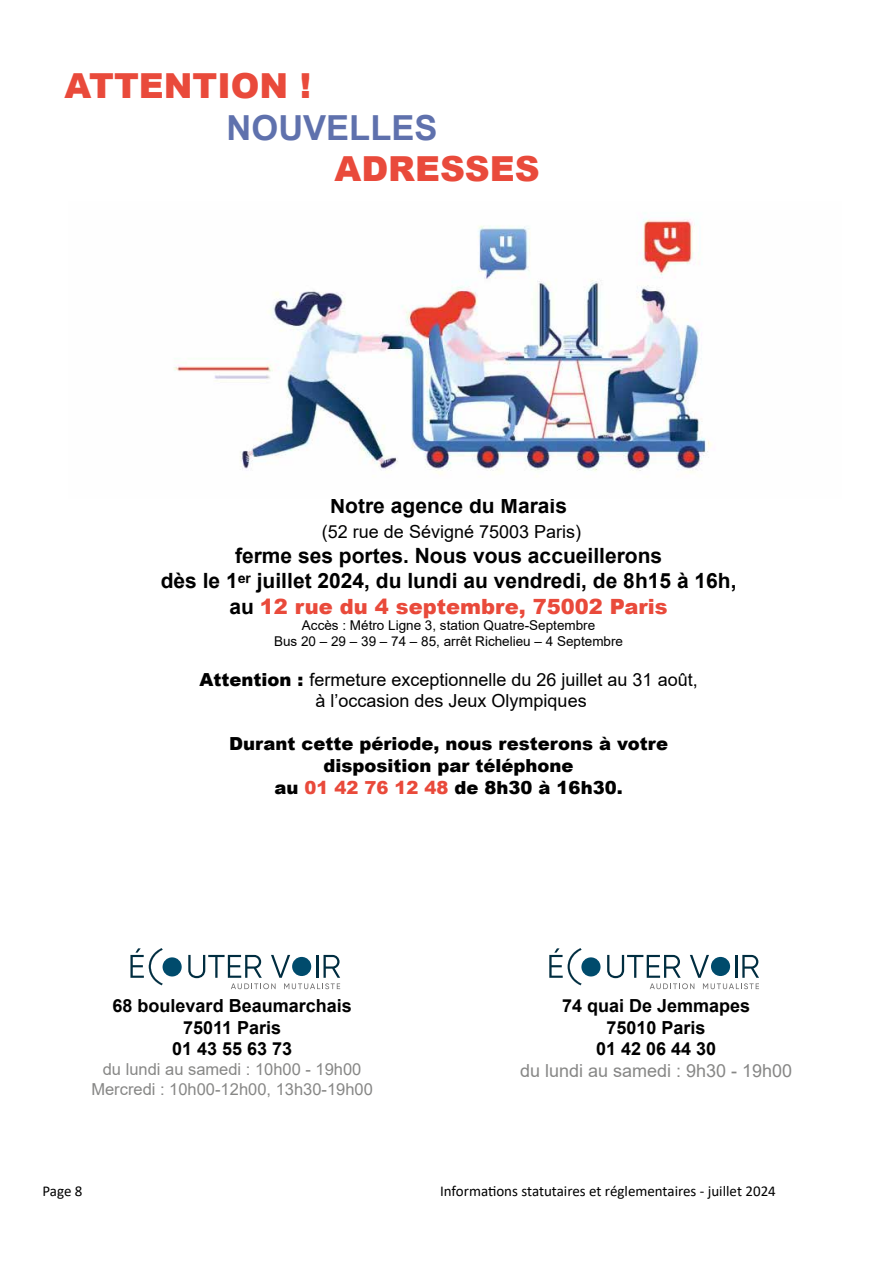
<style>
.page{position:relative;width:893px;height:1263px;background:#fff}
.page>*{position:absolute;margin:0;border:0;box-sizing:border-box;transform-origin:0 0}
.t1{font:900 34.5px "Arial";color:#e94a3b}
.t2{font:700 34.5px "Arial";color:#5f71ad}
.t3{font:700 21px/25.2px "Arial";color:#000;text-align:center}
.t4{font:18px/21.6px "Arial";color:#000;text-align:center}
.t5{font:900 18px/21.6px "Arial";color:#000;text-align:center}
.t6{font:700 18px/21.6px "Arial";color:#000;text-align:center}
.t7{font:18px "Arial";color:#878786}
.t8{font:16.5px/19.8px "Arial";color:#878786;text-align:center}
.t9{font:15px "Calibri";color:#000}
.t10{font:13.5px/16.2px "Arial";color:#000;text-align:center}
.s1{font-weight:900;color:#e94a3b}
.s2{font-weight:900}
.s3{color:#e94a3b}
</style>
<div class="page">
<img style="left:174px;top:213px;width:538px;height:262px">
<div style="left:163px;top:957px;width:19px;height:19px;background:#004b6c;border-radius:50%"></div>
<svg style="left:130px;top:948px;width:33px;height:37px"></svg>
<svg style="left:188px;top:955px;width:152px;height:34px"></svg>
<div style="left:581px;top:957px;width:19px;height:19px;background:#004b6c;border-radius:50%"></div>
<svg style="left:549px;top:948px;width:33px;height:37px"></svg>
<svg style="left:607px;top:955px;width:152px;height:34px"></svg>
<h1 class="t1" style="left:65px;top:73px;width:248px">ATTENTION !</h1>
<h1 class="t2" style="left:227px;top:115px;width:212px">NOUVELLES</h1>
<h1 class="t1" style="left:335px;top:156px;width:207px">ADRESSES</h1>
<p class="t3" style="left:330px;top:495px;width:238px">Notre agence du Marais</p>
<p class="t4" style="left:322px;top:523px;width:261px">(52 rue de Sévigné 75003 Paris)</p>
<p class="t3" style="left:161px;top:545px;width:577px">ferme ses portes. Nous vous accueillerons<br>dès le 1ᵉʳ juillet 2024, du lundi au vendredi, de 8h15 à 16h, au <span class="s1">12 rue du 4 septembre, 75002 Paris</span></p>
<p class="t10" style="left:274px;top:618px;width:350px">Accès : Métro Ligne 3, station Quatre-Septembre<br>Bus 20 – 29 – 39 – 74 – 85, arrêt Richelieu – 4 Septembre</p>
<p class="t4" style="left:199px;top:670px;width:500px"><span class="s2">Attention :</span> fermeture exceptionnelle du 26 juillet au 31 août, à l’occasion des Jeux Olympiques</p>
<p class="t5" style="left:229px;top:735px;width:440px">Durant cette période, nous resterons à votre disposition par téléphone<br>au <span class="s3">01 42 76 12 48</span> de 8h30 à 16h30.</p>
<p class="t6" style="left:113px;top:997px;width:241px">68 boulevard Beaumarchais<br>75011 Paris<br>01 43 55 63 73</p>
<p class="t8" style="left:91px;top:1061px;width:283px">du lundi au samedi : 10h00 - 19h00<br>Mercredi : 10h00-12h00, 13h30-19h00</p>
<p class="t6" style="left:562px;top:997px;width:190px">74 quai De Jemmapes<br>75010 Paris<br>01 42 06 44 30</p>
<p class="t7" style="left:520px;top:1064px;width:274px">du lundi au samedi : 9h30 - 19h00</p>
<p class="t9" style="left:43px;top:1180px;width:42px">Page 8</p>
<p class="t9" style="left:440px;top:1180px;width:337px">Informations statutaires et réglementaires - juillet 2024</p>
</div>
